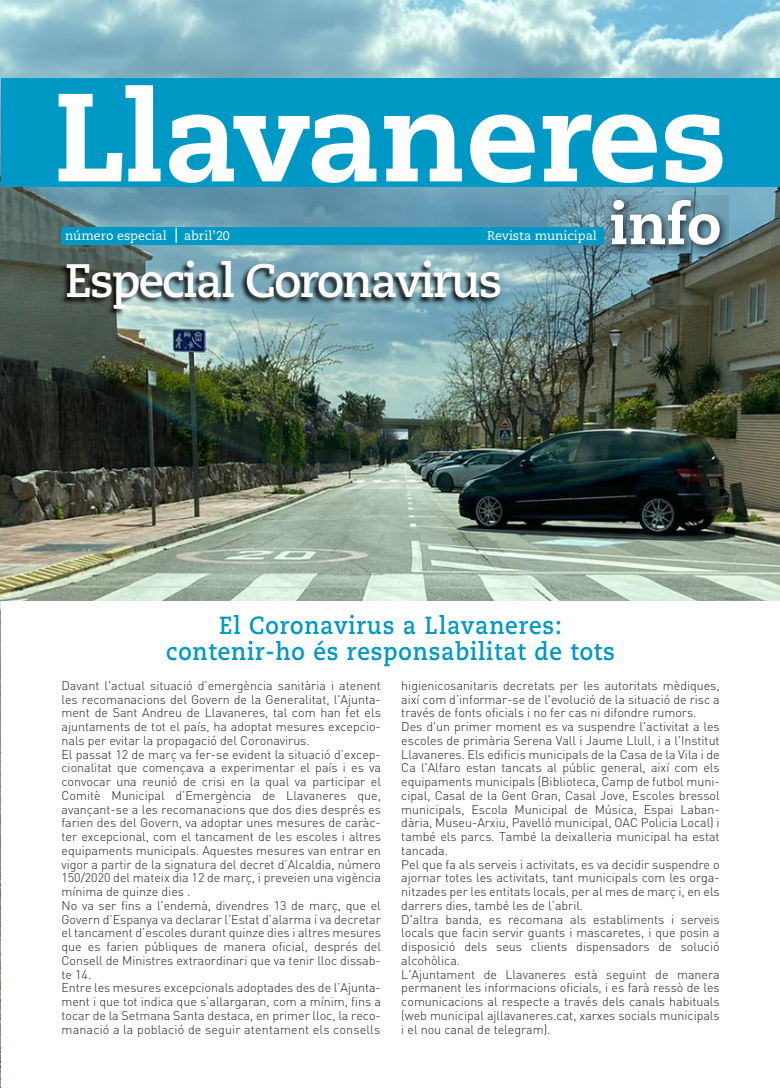
<style>
.page{position:relative;width:780px;height:1088px;background:#fff}
.page>*{position:absolute;margin:0;border:0;box-sizing:border-box;transform-origin:0 0}
.t1{font:800 125px "Caecilia LT Std";color:#fff}
.t2{font:700 46.88px "Caecilia LT Std";letter-spacing:-.04em;color:#fff}
.t3{font:700 24.75px/26.2px "Caecilia LT Std";letter-spacing:.04em;color:#0098c4;text-align:center;scale:.91 1}
.t4{font:300 12.5px/13.8px "DIN Pro";color:#231f20}
.t5{font:12.5px "Caecilia LT Std";color:#fff}
</style>
<div class="page">
<img style="left:0;top:0;width:779px;height:1088px">
<div style="left:1px;top:601px;width:779px;height:487px;background:#fff"></div>
<div style="left:1px;top:78px;width:778px;height:108px;background:#0098c4"></div>
<svg style="left:607px;top:196px;width:121px;height:58px;background:#5e8697"></svg>
<svg style="left:611px;top:200px;width:108px;height:45px"></svg>
<div style="left:61px;top:228px;width:543px;height:17px;background:#0098c4"></div>
<svg style="left:175px;top:228px;width:2px;height:15px"></svg>
<img style="left:56px;top:256px;width:447px;height:64px">
<h1 class="t1" style="left:53px;top:60px;width:676px">Llavaneres</h1>
<p class="t5" style="left:65px;top:229px;width:103px">número especial</p>
<p class="t5" style="left:184px;top:229px;width:47px">abril’20</p>
<p class="t5" style="left:487px;top:229px;width:111px">Revista municipal</p>
<h2 class="t2" style="left:65px;top:253px;width:439px">Especial Coronavirus</h2>
<h3 class="t3" style="left:166px;top:612px;width:494px">El Coronavirus a Llavaneres: contenir-ho és responsabilitat de tots</h3>
<p class="t4" style="left:61px;top:678px;width:321px">Davant l'actual situació d’emergència sanitària i atenent les recomanacions del Govern de la Generalitat, l'Ajunta&shy;ment de Sant Andreu de Llavaneres, tal com han fet els ajuntaments de tot el país, ha adoptat mesures excepcio&shy;nals per evitar la propagació del Coronavirus.<br>El passat 12 de març va fer-se evident la situació d’excep&shy;cionalitat que començava a experimentar el país i es va convocar una reunió de crisi en la qual va participar el Comitè Municipal d’Emergència de Llavaneres que, avançant-se a les recomanacions que dos dies després es farien des del Govern, va adoptar unes mesures de caràc&shy;ter excepcional, com el tancament de les escoles i altres equipaments municipals. Aquestes mesures van entrar en vigor a partir de la signatura del decret d’Alcaldia, número 150/2020 del mateix dia 12 de març, i preveien una vigència mínima de quinze dies .<br>No va ser fins a l'endemà, divendres 13 de març, que el Govern d’Espanya va declarar l’Estat d’alarma i va decretar el tancament d’escoles durant quinze dies i altres mesures que es farien públiques de manera oficial, després del Consell de Ministres extraordinari que va tenir lloc dissab&shy;te 14.<br>Entre les mesures excepcionals adoptades des de l’Ajunta&shy;ment i que tot indica que s’allargaran, com a mínim, fins a tocar de la Setmana Santa destaca, en primer lloc, la reco&shy;manació a la població de seguir atentament els consells</p>
<p class="t4" style="left:401px;top:678px;width:320px">higienicosanitaris decretats per les autoritats mèdiques, així com d’informar-se de l'evolució de la situació de risc a través de fonts oficials i no fer cas ni difondre rumors.<br>Des d'un primer moment es va suspendre l'activitat a les escoles de primària Serena Vall i Jaume Llull, i a l'Institut Llavaneres. Els edificis municipals de la Casa de la Vila i de Ca l'Alfaro estan tancats al públic general, així com els equipaments municipals (Biblioteca, Camp de futbol muni&shy;cipal, Casal de la Gent Gran, Casal Jove, Escoles bressol municipals, Escola Municipal de Música, Espai Laban&shy;dària, Museu-Arxiu, Pavelló municipal, OAC Policia Local) i també els parcs. També la deixalleria municipal ha estat tancada.<br>Pel que fa als serveis i activitats, es va decidir suspendre o ajornar totes les activitats, tant municipals com les orga&shy;nitzades per les entitats locals, per al mes de març i, en els darrers dies, també les de l’abril.<br>D'altra banda, es recomana als establiments i serveis locals que facin servir guants i mascaretes, i que posin a disposició dels seus clients dispensadors de solució alcohòlica.<br>L'Ajuntament de Llavaneres està seguint de manera permanent les informacions oficials, i es farà ressò de les comunicacions al respecte a través dels canals habituals (web municipal ajllavaneres.cat, xarxes socials municipals i el nou canal de telegram).</p>
</div>
